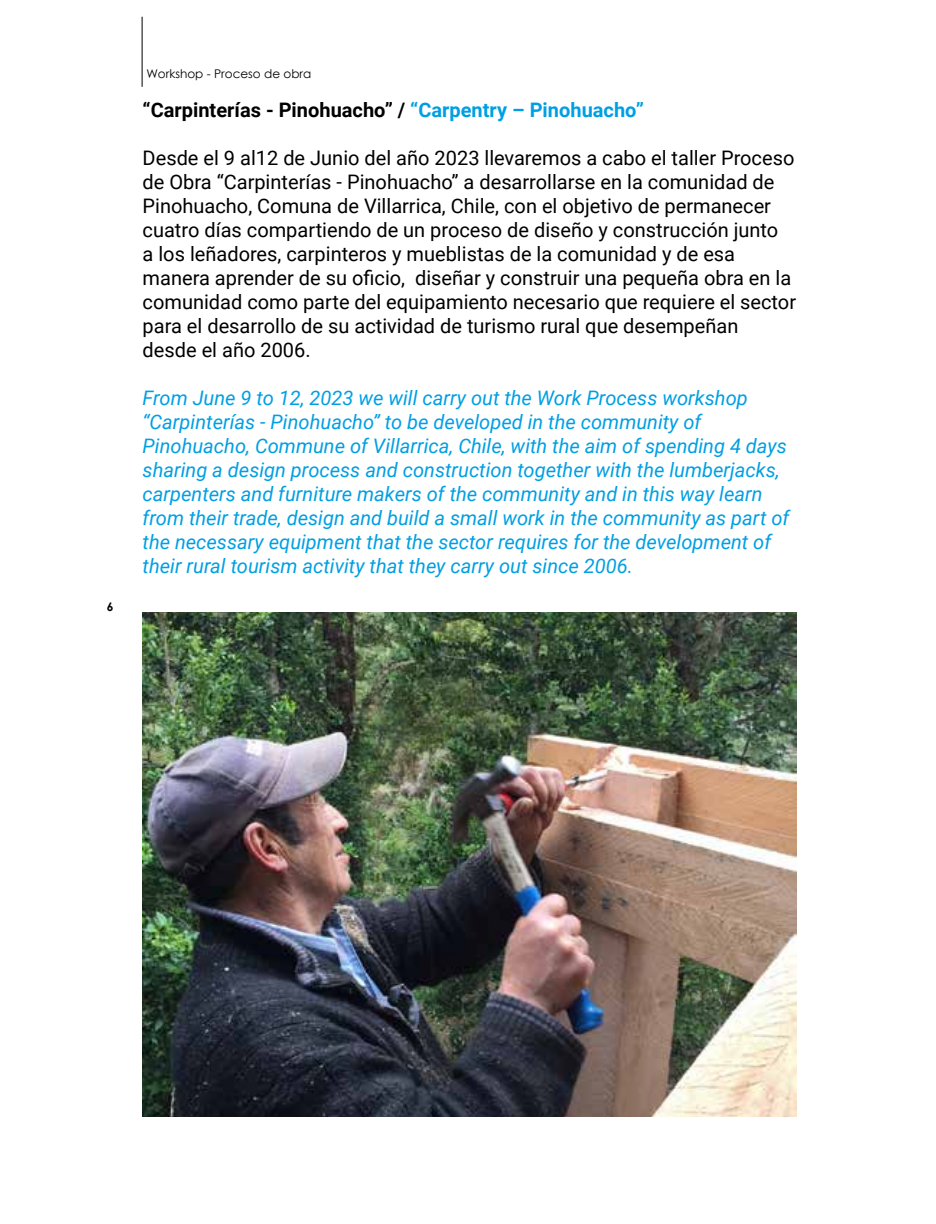
<style>
.page{position:relative;width:936px;height:1224px;background:#fff}
.page>*{position:absolute;margin:0;border:0;box-sizing:border-box;transform-origin:0 0}
.t1{font:20px/24px "Roboto";color:#000}
.t2{font:italic 20px/24px "Roboto";color:#009fe3}
.t3{font:700 20px "Roboto";color:#000}
.t4{font:12px "Century Gothic";color:#000}
.t5{font:700 12px "Century Gothic";color:#000}
.s1{color:#009fe3}
</style>
<div class="page">
<hr style="left:142px;top:17px;width:1px;height:70px;background:#000">
<img style="left:143px;top:612px;width:653px;height:505px">
<p class="t5" style="left:107px;top:597px;width:8px">6</p>
<p class="t4" style="left:146px;top:65px;width:166px">Workshop - Proceso de obra</p>
<p class="t3" style="left:143px;top:96px;width:502px">“Carpinterías - Pinohuacho” / <span class="s1">“Carpentry – Pinohuacho”</span></p>
<p class="t1" style="left:143px;top:145px;width:655px">Desde el 9 al12 de Junio del año 2023 llevaremos a cabo el taller Proceso de Obra “Carpinterías - Pinohuacho” a desarrollarse en la comunidad de Pinohuacho, Comuna de Villarrica, Chile, con el objetivo de permanecer cuatro días compartiendo de un proceso de diseño y construcción junto<br>a los leñadores, carpinteros y mueblistas de la comunidad y de esa manera aprender de su oficio, diseñar y construir una pequeña obra en la comunidad como parte del equipamiento necesario que requiere el sector para el desarrollo de su actividad de turismo rural que desempeñan desde el año 2006.</p>
<p class="t2" style="left:143px;top:385px;width:648px">From June 9 to 12, 2023 we will carry out the Work Process workshop “Carpinterías - Pinohuacho” to be developed in the community of Pinohuacho, Commune of Villarrica, Chile, with the aim of spending 4 days sharing a design process and construction together with the lumberjacks, carpenters and furniture makers of the community and in this way learn from their trade, design and build a small work in the community as part of the necessary equipment that the sector requires for the development of their rural tourism activity that they carry out since 2006.</p>
</div>
